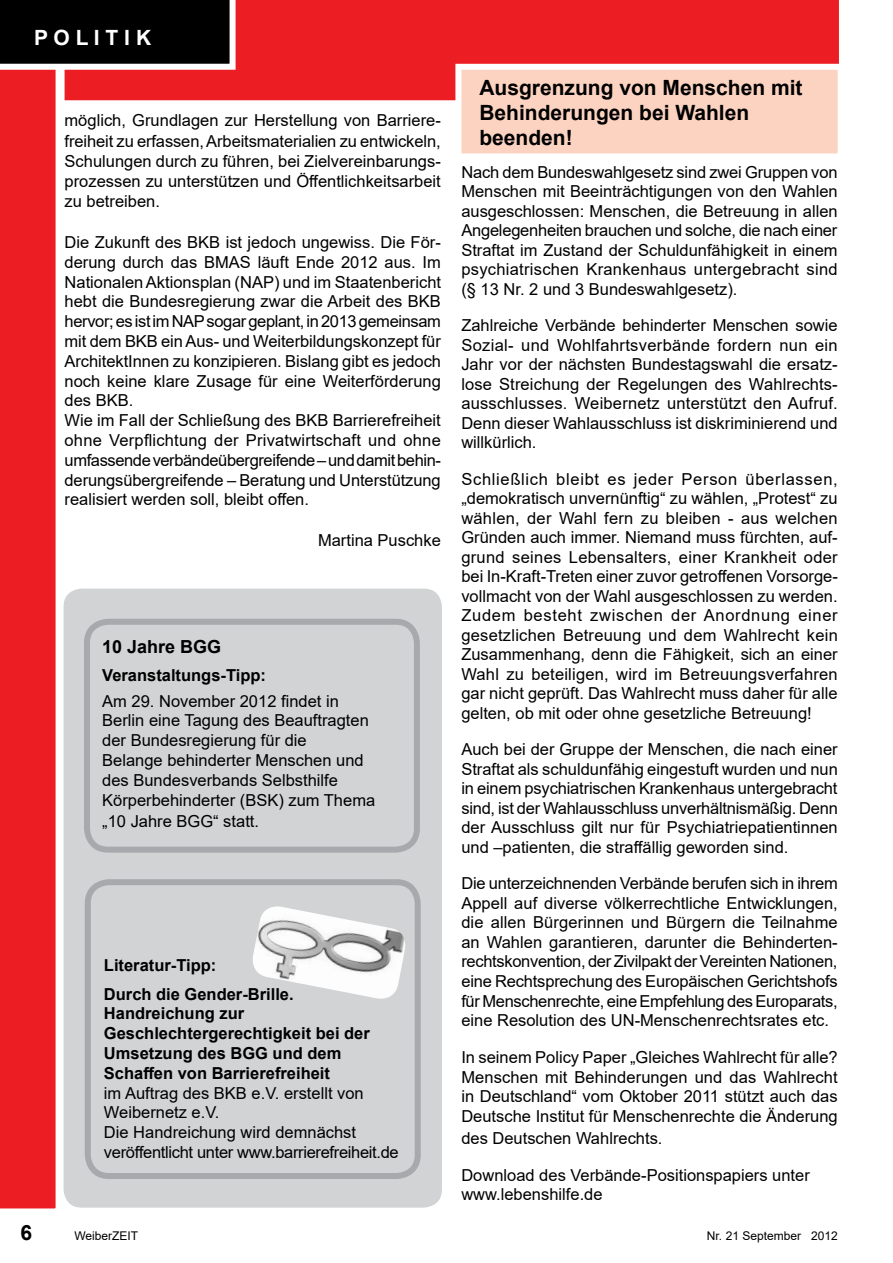
<style>
.page{position:relative;width:893px;height:1263px;background:#fff}
.page>*{position:absolute;margin:0;border:0;box-sizing:border-box;transform-origin:0 0}
.t1{font:700 21px/25.2px "Arial";color:#000}
.t2{font:700 21px "Arial";color:#fff}
.t3{font:700 18px "Arial";color:#000}
.t4{font:16.5px/19.5px "Arial";color:#000;text-align:justify}
.t5{font:700 16.5px/19.8px "Arial";color:#000}
.t6{font:12px "Arial";color:#000}
</style>
<div class="page">
<div style="left:65px;top:0;width:774px;height:101px;background:#ed1d24"></div>
<svg style="left:0;top:70px;width:65px;height:1139px;background:#ee3238"></svg>
<svg style="left:0;top:0;width:236px;height:70px;background:#1a1919"></svg>
<div style="left:61px;top:586px;width:384px;height:624px;background:#d1d3d4;border-radius:21px"></div>
<div style="left:58px;top:583px;width:390px;height:630px;border:6px solid #fff;border-radius:21px"></div>
<div style="left:85px;top:879px;width:336px;height:300px;border:6px solid #a7a9ac;border-radius:21px"></div>
<img style="left:253px;top:906px;width:152px;height:93px">
<div style="left:455px;top:64px;width:389px;height:95px;background:#fcd3c1;border:6px solid #fff"></div>
<div style="left:84px;top:619px;width:336px;height:234px;border:6px solid #a7a9ac;border-radius:21px"></div>
<p class="t2" style="left:34px;top:23px;width:119px">P O L I T I K</p>
<p class="t4" style="left:65px;top:111px;width:378px;line-height:20.1px">möglich, Grundlagen zur Herstellung von Barriere&shy;freiheit zu erfassen, Arbeitsmaterialien zu entwickeln, Schulungen durch zu führen, bei Zielvereinbarungs&shy;prozessen zu unterstützen und Öffentlichkeitsarbeit zu betreiben.</p>
<p class="t4" style="left:65px;top:232px;width:378px">Die Zukunft des BKB ist jedoch ungewiss. Die För&shy;derung durch das BMAS läuft Ende 2012 aus. Im Nationalen Aktionsplan (NAP) und im Staatenbericht hebt die Bundesregierung zwar die Arbeit des BKB hervor; es ist im NAP sogar geplant, in 2013 gemeinsam mit dem BKB ein Aus- und Weiterbildungskonzept für ArchitektInnen zu konzipieren. Bislang gibt es jedoch noch keine klare Zusage für eine Weiterförderung des BKB.</p>
<p class="t4" style="left:65px;top:410px;width:378px">Wie im Fall der Schließung des BKB Barrierefreiheit ohne Verpflichtung der Privatwirtschaft und ohne umfassende verbändeübergreifende – und damit behin&shy;derungsübergreifende – Beratung und Unterstützung realisiert werden soll, bleibt offen.</p>
<p class="t4" style="left:318px;top:531px;width:124px">Martina Puschke</p>
<h1 class="t3" style="left:102px;top:634px;width:121px">10 Jahre BGG</h1>
<h2 class="t5" style="left:102px;top:666px;width:165px">Veranstaltungs-Tipp:</h2>
<p class="t4" style="left:102px;top:691px;width:274px;text-align:left">Am 29. November 2012 findet in<br>Berlin eine Tagung des Beauftragten der Bundesregierung für die<br>Belange behinderter Menschen und des Bundesverbands Selbsthilfe<br>Körperbehinderter (BSK) zum Thema</p>
<p class="t4" style="left:102px;top:811px;width:158px">„10 Jahre BGG“ statt.</p>
<h2 class="t5" style="left:104px;top:956px;width:114px">Literatur-Tipp:</h2>
<p class="t5" style="left:104px;top:984px;width:191px">Durch die Gender-Brille.</p>
<p class="t5" style="left:104px;top:1004px;width:267px">Handreichung zur<br>Geschlechtergerechtigkeit bei der<br>Umsetzung des BGG und dem<br>Schaffen von Barrierefreiheit</p>
<p class="t4" style="left:104px;top:1083px;width:296px;text-align:left">im Auftrag des BKB e.V. erstellt von Weibernetz e.V.<br>Die Handreichung wird demnächst veröffentlicht unter www.barrierefreiheit.de</p>
<h1 class="t1" style="left:479px;top:75px;width:325px">Ausgrenzung von Menschen mit<br>Behinderungen bei Wahlen beenden!</h1>
<p class="t4" style="left:461px;top:162px;width:378px">Nach dem Bundeswahlgesetz sind zwei Gruppen von Menschen mit Beeinträchtigungen von den Wahlen ausgeschlossen: Menschen, die Betreuung in allen Angelegenheiten brauchen und solche, die nach einer Straftat im Zustand der Schuldunfähigkeit in einem psychiatrischen Krankenhaus untergebracht sind (§ 13 Nr. 2 und 3 Bundeswahlgesetz).</p>
<p class="t4" style="left:461px;top:316px;width:378px">Zahlreiche Verbände behinderter Menschen sowie Sozial- und Wohlfahrtsverbände fordern nun ein Jahr vor der nächsten Bundestagswahl die ersatz&shy;lose Streichung der Regelungen des Wahlrechts&shy;ausschlusses. Weibernetz unterstützt den Aufruf.<br>Denn dieser Wahlausschluss ist diskriminierend und willkürlich.</p>
<p class="t4" style="left:461px;top:469px;width:378px">Schließlich bleibt es jeder Person überlassen, „demokratisch unvernünftig“ zu wählen, „Protest“ zu wählen, der Wahl fern zu bleiben - aus welchen Gründen auch immer. Niemand muss fürchten, auf&shy;grund seines Lebensalters, einer Krankheit oder bei In-Kraft-Treten einer zuvor getroffenen Vorsorge&shy;vollmacht von der Wahl ausgeschlossen zu werden.</p>
<p class="t4" style="left:461px;top:606px;width:378px">Zudem besteht zwischen der Anordnung einer gesetzlichen Betreuung und dem Wahlrecht kein Zusammenhang, denn die Fähigkeit, sich an einer Wahl zu beteiligen, wird im Betreuungsverfahren gar nicht geprüft. Das Wahlrecht muss daher für alle gelten, ob mit oder ohne gesetzliche Betreuung!</p>
<p class="t4" style="left:461px;top:740px;width:378px">Auch bei der Gruppe der Menschen, die nach einer Straftat als schuldunfähig eingestuft wurden und nun in einem psychiatrischen Krankenhaus untergebracht sind, ist der Wahlausschluss unverhältnismäßig. Denn der Ausschluss gilt nur für Psychiatriepatientinnen und –patienten, die straffällig geworden sind.</p>
<p class="t4" style="left:461px;top:874px;width:378px">Die unterzeichnenden Verbände berufen sich in ihrem Appell auf diverse völkerrechtliche Entwicklungen, die allen Bürgerinnen und Bürgern die Teilnahme an Wahlen garantieren, darunter die Behinderten&shy;rechtskonvention, der Zivilpakt der Vereinten Nationen, eine Rechtsprechung des Europäischen Gerichtshofs für Menschenrechte, eine Empfehlung des Europarats, eine Resolution des UN-Menschenrechtsrates etc.</p>
<p class="t4" style="left:461px;top:1047px;width:378px">In seinem Policy Paper „Gleiches Wahlrecht für alle?<br>Menschen mit Behinderungen und das Wahlrecht in Deutschland“ vom Oktober 2011 stützt auch das Deutsche Institut für Menschenrechte die Änderung</p>
<p class="t4" style="left:461px;top:1128px;width:203px">des Deutschen Wahlrechts.</p>
<p class="t4" style="left:461px;top:1165px;width:350px">Download des Verbände-Positionspapiers unter www.lebenshilfe.de</p>
<p class="t1" style="left:20px;top:1220px;width:13px">6</p>
<p class="t6" style="left:74px;top:1227px;width:65px">WeiberZEIT</p>
<p class="t6" style="left:707px;top:1227px;width:132px">Nr. 21 September 2012</p>
</div>
